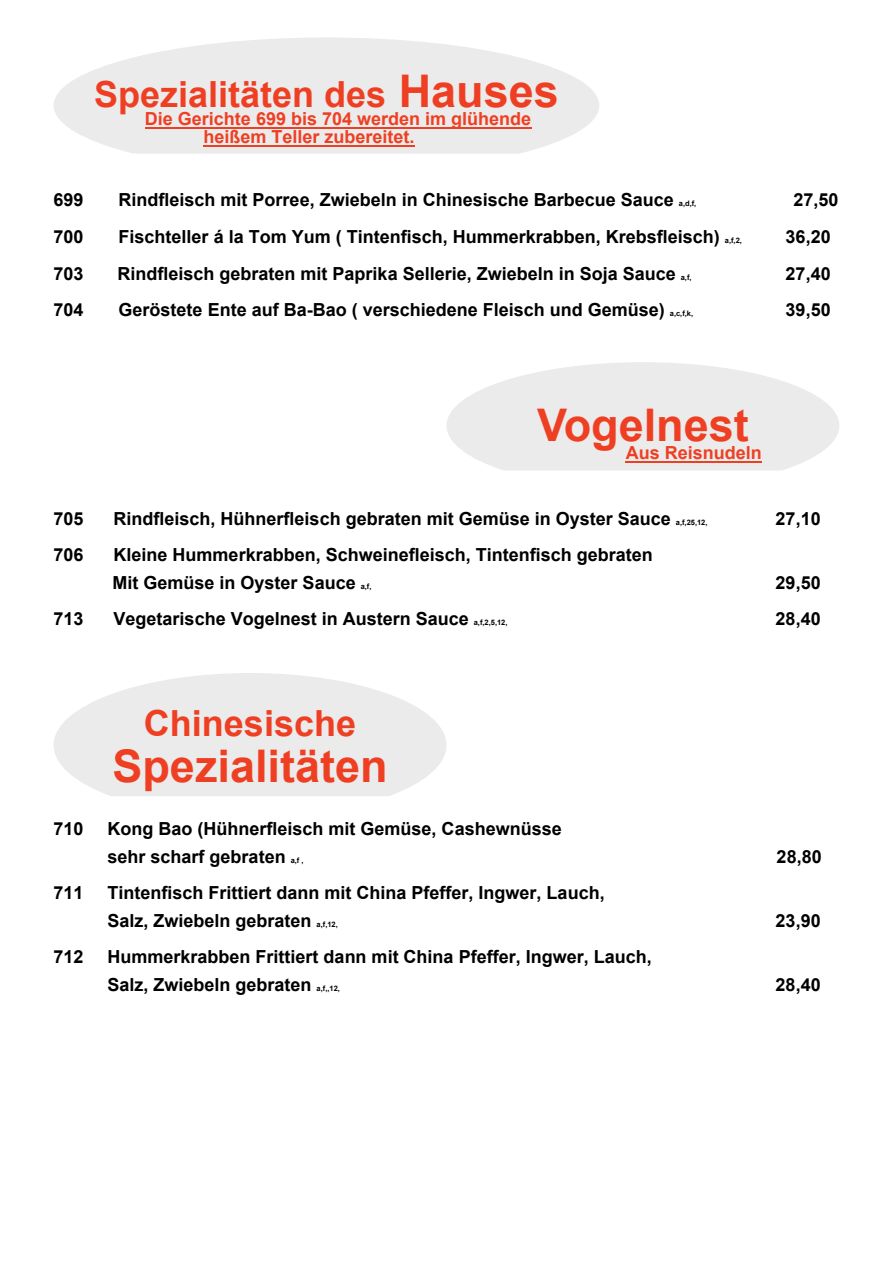
<style>
.page{position:relative;width:893px;height:1263px;background:#fff}
.page>*{position:absolute;margin:0;border:0;box-sizing:border-box;transform-origin:0 0}
.t1{font:700 45px "Arial";color:#ef3f23}
.t2{font:700 36px "Arial";color:#ef3f23}
.t3{font:700 18px/27.6px "Arial";color:#000}
.t4{font:700 18px/18px "Arial";color:#ef3f23}
.t5{font:700 7.5px "Arial";color:#000}
.s1{font-size:45px}
</style>
<div class="page">
<svg style="left:54px;top:37px;width:545px;height:117px;fill:#ebebeb"></svg>
<hr style="left:145px;top:127px;width:386px;height:2px;background:#ef3f23">
<hr style="left:203px;top:145px;width:212px;height:2px;background:#ef3f23">
<svg style="left:447px;top:362px;width:392px;height:108px"></svg>
<hr style="left:626px;top:461px;width:136px;height:2px;background:#ef3f23">
<svg style="left:54px;top:673px;width:392px;height:123px;fill:#ebebeb"></svg>
<h2 class="t2" style="left:94px;top:81px;width:466px">Spezialitäten des <span class="s1">Hauses</span></h2>
<p class="t4" style="left:203px;top:111px;width:329px;text-indent:-59px">Die Gerichte 699 bis 704 werden im glühende heißem Teller zubereitet.</p>
<p class="t3" style="left:54px;top:188px;width:32px">699</p>
<p class="t3" style="left:119px;top:188px;width:557px">Rindfleisch mit Porree, Zwiebeln in Chinesische Barbecue Sauce</p>
<p class="t5" style="left:679px;top:201px;width:19px">a,d,f,</p>
<p class="t3" style="left:793px;top:188px;width:47px">27,50</p>
<p class="t3" style="left:54px;top:224px;width:32px">700</p>
<p class="t3" style="left:119px;top:224px;width:603px">Fischteller á la Tom Yum ( Tintenfisch, Hummerkrabben, Krebsfleisch)</p>
<p class="t5" style="left:725px;top:237px;width:19px">a,f,2,</p>
<p class="t3" style="left:786px;top:224px;width:47px">36,20</p>
<p class="t3" style="left:54px;top:261px;width:32px">703</p>
<p class="t3" style="left:118px;top:261px;width:560px">Rindfleisch gebraten mit Paprika Sellerie, Zwiebeln in Soja Sauce</p>
<p class="t5" style="left:681px;top:274px;width:12px">a,f,</p>
<p class="t3" style="left:786px;top:261px;width:47px">27,40</p>
<p class="t3" style="left:54px;top:298px;width:32px">704</p>
<p class="t3" style="left:119px;top:298px;width:548px">Geröstete Ente auf Ba-Bao ( verschiedene Fleisch und Gemüse)</p>
<p class="t5" style="left:670px;top:311px;width:25px">a,c,f,k,</p>
<p class="t3" style="left:786px;top:298px;width:47px">39,50</p>
<h1 class="t1" style="left:537px;top:408px;width:213px">Vogelnest</h1>
<p class="t4" style="left:626px;top:445px;width:138px">Aus Reisnudeln</p>
<p class="t3" style="left:54px;top:506px;width:32px">705</p>
<p class="t3" style="left:114px;top:506px;width:559px">Rindfleisch, Hühnerfleisch gebraten mit Gemüse in Oyster Sauce</p>
<p class="t5" style="left:676px;top:519px;width:33px">a,f,25,12,</p>
<p class="t3" style="left:776px;top:506px;width:47px">27,10</p>
<p class="t3" style="left:54px;top:543px;width:32px">706</p>
<p class="t3" style="left:113px;top:543px;width:542px">Kleine Hummerkrabben, Schweinefleisch, Tintenfisch gebraten<br>Mit Gemüse in Oyster Sauce</p>
<p class="t5" style="left:361px;top:583px;width:12px">a,f,</p>
<p class="t3" style="left:776px;top:570px;width:47px">29,50</p>
<p class="t3" style="left:54px;top:607px;width:32px">713</p>
<p class="t3" style="left:114px;top:607px;width:357px">Vegetarische Vogelnest in Austern Sauce</p>
<p class="t5" style="left:474px;top:620px;width:35px">a,f,2,5,12,</p>
<p class="t3" style="left:776px;top:607px;width:47px">28,40</p>
<h2 class="t2" style="left:144px;top:710px;width:214px">Chinesische</h2>
<h1 class="t1" style="left:112px;top:750px;width:277px">Spezialitäten</h1>
<p class="t3" style="left:54px;top:816px;width:32px">710</p>
<p class="t3" style="left:108px;top:816px;width:456px">Kong Bao (Hühnerfleisch mit Gemüse, Cashewnüsse sehr scharf gebraten</p>
<p class="t5" style="left:291px;top:857px;width:14px">a,f ,</p>
<p class="t3" style="left:777px;top:844px;width:47px">28,80</p>
<p class="t3" style="left:54px;top:881px;width:32px">711</p>
<p class="t3" style="left:108px;top:881px;width:499px">Tintenfisch Frittiert dann mit China Pfeffer, Ingwer, Lauch,<br>Salz, Zwiebeln gebraten</p>
<p class="t5" style="left:317px;top:921px;width:23px">a,f,12,</p>
<p class="t3" style="left:776px;top:908px;width:47px">23,90</p>
<p class="t3" style="left:54px;top:945px;width:32px">712</p>
<p class="t3" style="left:108px;top:945px;width:546px">Hummerkrabben Frittiert dann mit China Pfeffer, Ingwer, Lauch,<br>Salz, Zwiebeln gebraten</p>
<p class="t5" style="left:317px;top:985px;width:25px">a,f,,12,</p>
<p class="t3" style="left:776px;top:972px;width:47px">28,40</p>
</div>
